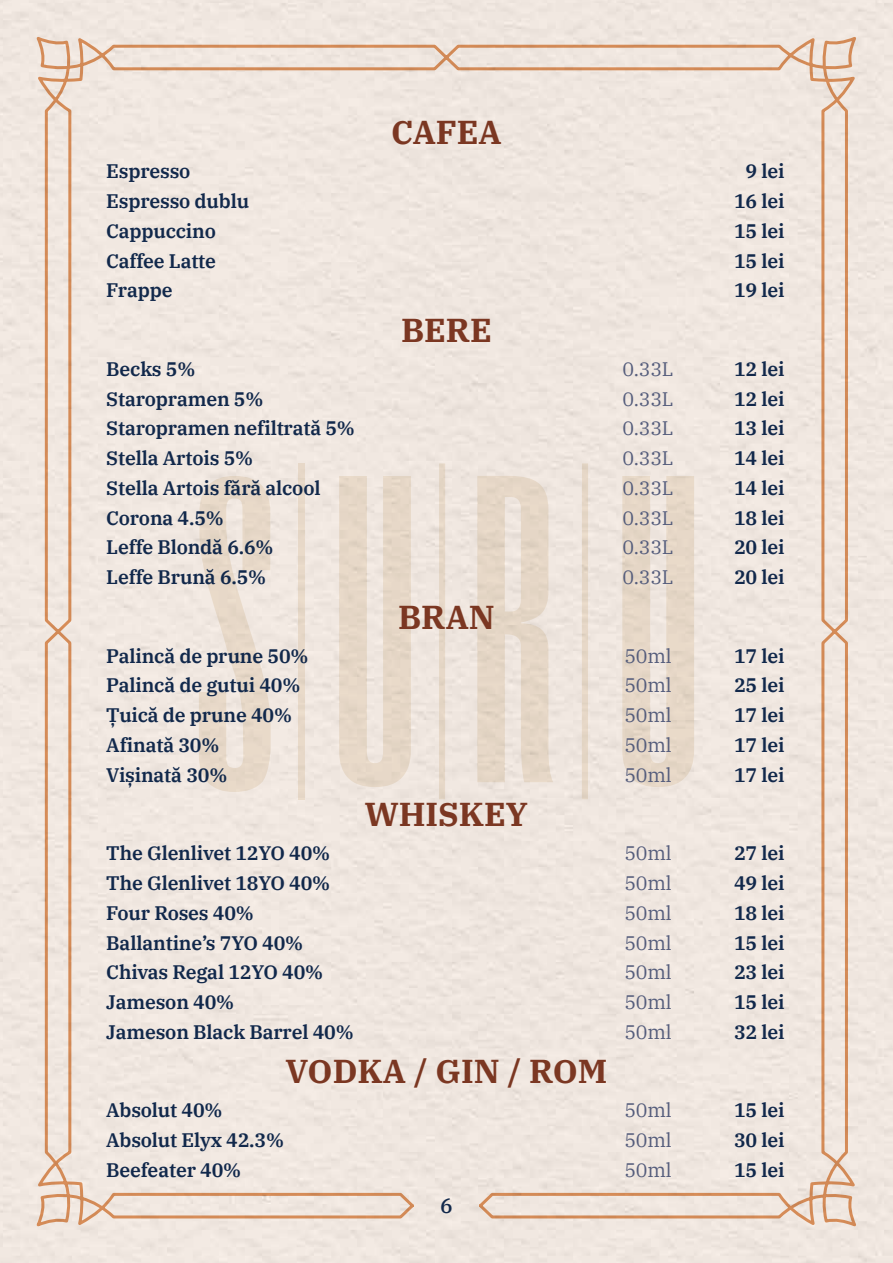
<style>
.page{position:relative;width:893px;height:1263px;background:#fff}
.page>*{position:absolute;margin:0;border:0;box-sizing:border-box;transform-origin:0 0}
.t1{font:700 33px "IBM Plex Serif";color:#7b3722}
.t2{font:500 21px "IBM Plex Serif";color:#11284b}
.t3{font:600 19.5px "IBM Plex Serif";letter-spacing:-.01em;color:#11284b}
.t4{font:19.5px "IBM Plex Serif";letter-spacing:-.01em;color:#555d7c}
</style>
<div class="page">
<div style="left:36px;top:36px;width:821px;height:1191px;background:#f0e7e0"></div>
<div style="left:298px;top:463px;width:6px;height:336px;background:#e7d8c8"></div>
<div style="left:439px;top:463px;width:6px;height:336px;background:#e5d6c6"></div>
<div style="left:582px;top:463px;width:6px;height:336px;background:#e5d6c6"></div>
<svg style="left:199px;top:476px;width:72px;height:316px"></svg>
<svg style="left:339px;top:476px;width:72px;height:311px"></svg>
<svg style="left:477px;top:476px;width:76px;height:306px"></svg>
<svg style="left:622px;top:476px;width:72px;height:311px"></svg>
<h1 class="t1" style="left:391px;top:106px;width:112px">CAFEA</h1>
<p class="t3" style="left:106px;top:156px;width:86px">Espresso</p>
<p class="t3" style="left:746px;top:156px;width:40px">9 lei</p>
<p class="t3" style="left:106px;top:186px;width:144px">Espresso dublu</p>
<p class="t3" style="left:734px;top:186px;width:52px">16 lei</p>
<p class="t3" style="left:106px;top:216px;width:111px">Cappuccino</p>
<p class="t3" style="left:734px;top:216px;width:52px">15 lei</p>
<p class="t3" style="left:106px;top:245px;width:111px">Caffee Latte</p>
<p class="t3" style="left:734px;top:245px;width:52px">15 lei</p>
<p class="t3" style="left:106px;top:275px;width:68px">Frappe</p>
<p class="t3" style="left:734px;top:275px;width:52px">19 lei</p>
<h1 class="t1" style="left:401px;top:304px;width:92px">BERE</h1>
<p class="t3" style="left:106px;top:354px;width:91px">Becks 5%</p>
<p class="t4" style="left:622px;top:354px;width:53px">0.33L</p>
<p class="t3" style="left:734px;top:354px;width:52px">12 lei</p>
<p class="t3" style="left:106px;top:383px;width:159px">Staropramen 5%</p>
<p class="t4" style="left:622px;top:384px;width:53px">0.33L</p>
<p class="t3" style="left:734px;top:383px;width:52px">12 lei</p>
<p class="t3" style="left:106px;top:413px;width:250px">Staropramen nefiltrată 5%</p>
<p class="t4" style="left:622px;top:413px;width:53px">0.33L</p>
<p class="t3" style="left:734px;top:413px;width:52px">13 lei</p>
<p class="t3" style="left:106px;top:443px;width:148px">Stella Artois 5%</p>
<p class="t4" style="left:622px;top:443px;width:53px">0.33L</p>
<p class="t3" style="left:734px;top:443px;width:52px">14 lei</p>
<p class="t3" style="left:106px;top:473px;width:216px">Stella Artois fără alcool</p>
<p class="t4" style="left:622px;top:473px;width:53px">0.33L</p>
<p class="t3" style="left:734px;top:473px;width:52px">14 lei</p>
<p class="t3" style="left:106px;top:502px;width:119px">Corona 4.5%</p>
<p class="t4" style="left:622px;top:503px;width:53px">0.33L</p>
<p class="t3" style="left:734px;top:502px;width:52px">18 lei</p>
<p class="t3" style="left:106px;top:532px;width:169px">Leffe Blondă 6.6%</p>
<p class="t4" style="left:622px;top:533px;width:53px">0.33L</p>
<p class="t3" style="left:734px;top:532px;width:52px">20 lei</p>
<p class="t3" style="left:106px;top:562px;width:161px">Leffe Brună 6.5%</p>
<p class="t4" style="left:622px;top:562px;width:53px">0.33L</p>
<p class="t3" style="left:734px;top:562px;width:52px">20 lei</p>
<h1 class="t1" style="left:398px;top:591px;width:98px">BRAN</h1>
<p class="t3" style="left:106px;top:640px;width:204px">Palincă de prune 50%</p>
<p class="t4" style="left:624px;top:641px;width:49px">50ml</p>
<p class="t3" style="left:734px;top:640px;width:52px">17 lei</p>
<p class="t3" style="left:106px;top:670px;width:195px">Palincă de gutui 40%</p>
<p class="t4" style="left:624px;top:671px;width:49px">50ml</p>
<p class="t3" style="left:734px;top:670px;width:52px">25 lei</p>
<p class="t3" style="left:106px;top:700px;width:187px">Țuică de prune 40%</p>
<p class="t4" style="left:624px;top:700px;width:49px">50ml</p>
<p class="t3" style="left:734px;top:700px;width:52px">17 lei</p>
<p class="t3" style="left:106px;top:730px;width:115px">Afinată 30%</p>
<p class="t4" style="left:624px;top:730px;width:49px">50ml</p>
<p class="t3" style="left:734px;top:730px;width:52px">17 lei</p>
<p class="t3" style="left:106px;top:759px;width:122px">Vișinată 30%</p>
<p class="t4" style="left:624px;top:760px;width:49px">50ml</p>
<p class="t3" style="left:734px;top:759px;width:52px">17 lei</p>
<h1 class="t1" style="left:365px;top:788px;width:165px">WHISKEY</h1>
<p class="t3" style="left:106px;top:838px;width:225px">The Glenlivet 12YO 40%</p>
<p class="t4" style="left:624px;top:838px;width:49px">50ml</p>
<p class="t3" style="left:734px;top:838px;width:52px">27 lei</p>
<p class="t3" style="left:106px;top:868px;width:225px">The Glenlivet 18YO 40%</p>
<p class="t4" style="left:624px;top:868px;width:49px">50ml</p>
<p class="t3" style="left:734px;top:868px;width:52px">49 lei</p>
<p class="t3" style="left:106px;top:897px;width:149px">Four Roses 40%</p>
<p class="t4" style="left:624px;top:898px;width:49px">50ml</p>
<p class="t3" style="left:734px;top:897px;width:52px">18 lei</p>
<p class="t3" style="left:106px;top:927px;width:198px">Ballantine’s 7YO 40%</p>
<p class="t4" style="left:624px;top:928px;width:49px">50ml</p>
<p class="t3" style="left:734px;top:927px;width:52px">15 lei</p>
<p class="t3" style="left:106px;top:957px;width:218px">Chivas Regal 12YO 40%</p>
<p class="t4" style="left:624px;top:957px;width:49px">50ml</p>
<p class="t3" style="left:734px;top:957px;width:52px">23 lei</p>
<p class="t3" style="left:106px;top:987px;width:129px">Jameson 40%</p>
<p class="t4" style="left:624px;top:987px;width:49px">50ml</p>
<p class="t3" style="left:734px;top:987px;width:52px">15 lei</p>
<p class="t3" style="left:106px;top:1016px;width:249px">Jameson Black Barrel 40%</p>
<p class="t4" style="left:624px;top:1017px;width:49px">50ml</p>
<p class="t3" style="left:734px;top:1016px;width:52px">32 lei</p>
<h1 class="t1" style="left:286px;top:1045px;width:323px">VODKA / GIN / ROM</h1>
<p class="t3" style="left:106px;top:1095px;width:118px">Absolut 40%</p>
<p class="t4" style="left:624px;top:1095px;width:49px">50ml</p>
<p class="t3" style="left:734px;top:1095px;width:52px">15 lei</p>
<p class="t3" style="left:106px;top:1125px;width:179px">Absolut Elyx 42.3%</p>
<p class="t4" style="left:624px;top:1125px;width:49px">50ml</p>
<p class="t3" style="left:734px;top:1125px;width:52px">30 lei</p>
<p class="t3" style="left:106px;top:1154px;width:136px">Beefeater 40%</p>
<p class="t4" style="left:624px;top:1155px;width:49px">50ml</p>
<p class="t3" style="left:734px;top:1154px;width:52px">15 lei</p>
<p class="t2" style="left:440px;top:1189px;width:14px">6</p>
</div>
